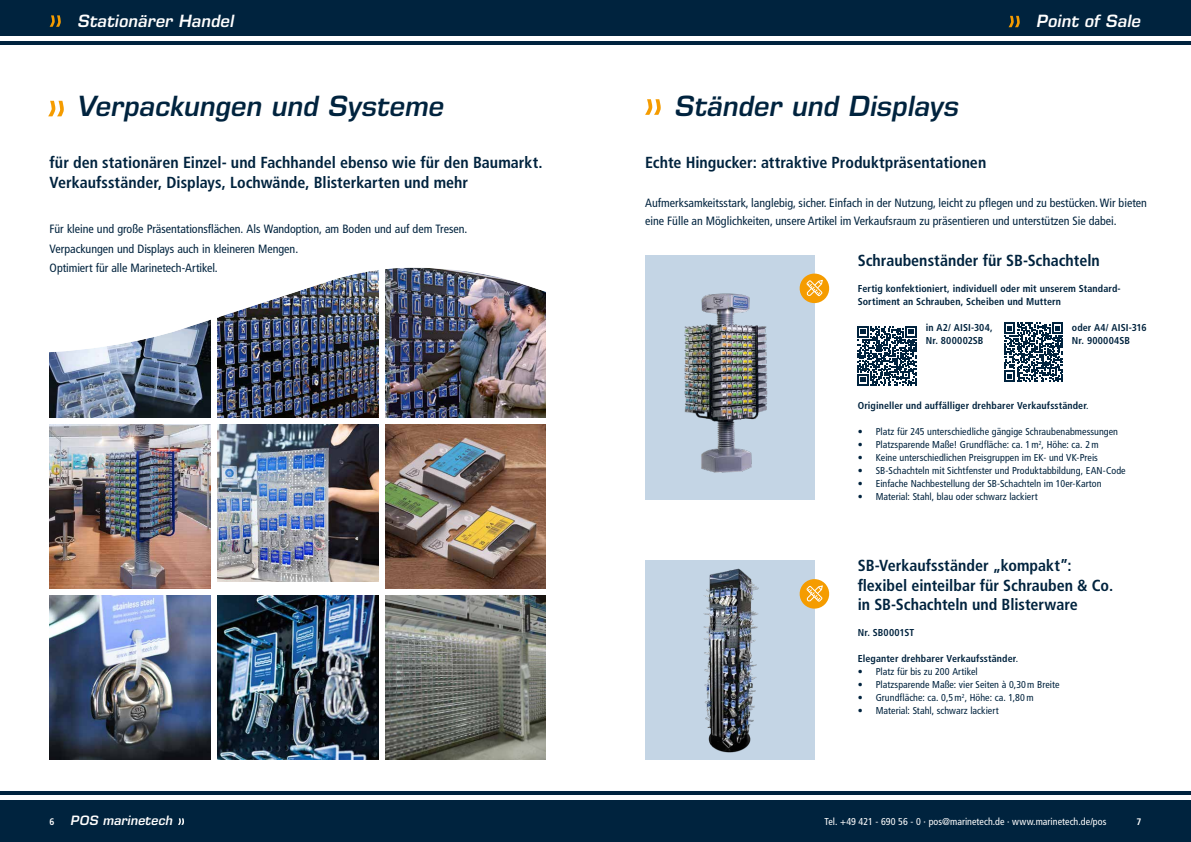
<style>
.page{position:relative;width:1191px;height:842px;background:#fff}
.page>*{position:absolute;margin:0;border:0;box-sizing:border-box;transform-origin:0 0}
.t1{font:italic 600 28px "Eurostile LT Pro";letter-spacing:-.005em;color:#00233e}
.t2{font:italic 600 17px "Eurostile LT Pro";color:#fff}
.t3{font:700 condensed 16px/19.5px "Frutiger LT Std";color:#00233e}
.t4{font:italic 600 13px "Eurostile LT Pro";color:#fff}
.t5{font:condensed 12px/19.5px "Frutiger LT Std";color:#00233e}
.t6{font:condensed 10px "Frutiger LT Std";letter-spacing:.005em;color:#00233e}
.t7{font:700 condensed 10px/13px "Frutiger LT Std";letter-spacing:.01em;color:#00233e}
.t8{font:condensed 10px "Frutiger LT Std";letter-spacing:.005em;color:#fff}
.t9{font:700 condensed 9.5px "Frutiger LT Std";color:#fff}
.s1{font-weight:400}
</style>
<div class="page">
<div style="left:0;top:791px;width:1191px;height:51px;background:#00233e"></div>
<div style="left:0;top:0;width:1191px;height:45px;background:#00233e"></div>
<svg style="left:178px;top:818px;width:6px;height:7px"></svg>
<hr style="left:0;top:795px;width:1191px;height:4px;background:#fff">
<hr style="left:0;top:37px;width:1191px;height:4px;background:#fff">
<div style="left:645px;top:256px;width:169px;height:244px;background:#c4d5e5"></div>
<img style="left:684px;top:293px;width:84px;height:180px">
<div style="left:645px;top:561px;width:169px;height:199px;background:#c4d5e5"></div>
<img style="left:703px;top:568px;width:56px;height:185px">
<img style="left:50px;top:353px;width:160px;height:64px">
<img style="left:217px;top:353px;width:161px;height:64px">
<img style="left:385px;top:353px;width:161px;height:64px">
<img style="left:50px;top:425px;width:160px;height:164px">
<img style="left:217px;top:425px;width:161px;height:156px">
<img style="left:385px;top:425px;width:161px;height:164px">
<img style="left:50px;top:596px;width:160px;height:164px">
<img style="left:217px;top:596px;width:161px;height:164px">
<img style="left:385px;top:596px;width:161px;height:164px">
<img style="left:49px;top:267px;width:497px;height:86px">
<svg style="left:645px;top:99px;width:15px;height:16px"></svg>
<svg style="left:799px;top:271px;width:31px;height:34px"></svg>
<svg style="left:799px;top:577px;width:31px;height:33px"></svg>
<svg style="left:48px;top:101px;width:16px;height:15px"></svg>
<svg style="left:857px;top:326px;width:59px;height:59px"></svg>
<svg style="left:1004px;top:323px;width:59px;height:59px"></svg>
<svg style="left:50px;top:15px;width:11px;height:12px"></svg>
<svg style="left:1008px;top:16px;width:11px;height:11px"></svg>
<h2 class="t2" style="left:78px;top:10px;width:158px">Stationärer Handel</h2>
<h2 class="t2" style="left:1036px;top:11px;width:106px">Point of Sale</h2>
<h1 class="t1" style="left:78px;top:89px;width:368px">Verpackungen und Systeme</h1>
<h1 class="t1" style="left:675px;top:89px;width:286px">Ständer und Displays</h1>
<h3 class="t3" style="left:50px;top:153px;width:494px">für den stationären Einzel- und Fachhandel ebenso wie für den Baumarkt.<br>Verkaufsständer, Displays, Lochwände, Blisterkarten und mehr</h3>
<p class="t5" style="left:50px;top:220px;width:419px">Für kleine und große Präsentationsflächen. Als Wandoption, am Boden und auf dem Tresen.<br>Verpackungen und Displays auch in kleineren Mengen.<br>Optimiert für alle Marinetech-Artikel.</p>
<h3 class="t3" style="left:645px;top:153px;width:343px">Echte Hingucker: attraktive Produktpräsentationen</h3>
<p class="t5" style="left:645px;top:194px;width:503px;line-height:18px">Aufmerksamkeitsstark, langlebig, sicher. Einfach in der Nutzung, leicht zu pflegen und zu bestücken. Wir bieten eine Fülle an Möglichkeiten, unsere Artikel im Verkaufsraum zu präsentieren und unterstützen Sie dabei.</p>
<h3 class="t3" style="left:857px;top:251px;width:243px">Schraubenständer für SB-Schachteln</h3>
<p class="t7" style="left:857px;top:282px;width:264px">Fertig konfektioniert, individuell oder mit unserem Standard-<br>Sortiment an Schrauben, Scheiben und Muttern</p>
<p class="t7" style="left:926px;top:321px;width:68px">in A2/ AISI-304,<br>Nr. 800002SB</p>
<p class="t7" style="left:1071px;top:321px;width:76px">oder A4/ AISI-316<br>Nr. 900004SB</p>
<p class="t7" style="left:857px;top:399px;width:232px">Origineller und auffälliger drehbarer Verkaufsständer<span class="s1">.</span></p>
<p class="t6" style="left:857px;top:426px;width:262px">• Platz für 245 unterschiedliche gängige Schraubenabmessungen</p>
<p class="t6" style="left:857px;top:439px;width:242px">• Platzsparende Maße! Grundfläche: ca. 1m<sup>2</sup>, Höhe: ca. 2m</p>
<p class="t6" style="left:857px;top:452px;width:242px">• Keine unterschiedlichen Preisgruppen im EK- und VK-Preis</p>
<p class="t6" style="left:857px;top:465px;width:269px">• SB-Schachteln mit Sichtfenster und Produktabbildung, EAN-Code</p>
<p class="t6" style="left:857px;top:478px;width:245px">• Einfache Nachbestellung der SB-Schachteln im 10er-Karton</p>
<p class="t6" style="left:857px;top:491px;width:181px">• Material: Stahl, blau oder schwarz lackiert</p>
<h3 class="t3" style="left:857px;top:556px;width:257px">SB-Verkaufsständer „kompakt”: flexibel einteilbar für Schrauben &amp; Co. in SB-Schachteln und Blisterware</h3>
<p class="t7" style="left:857px;top:626px;width:58px">Nr. SB0001ST</p>
<p class="t7" style="left:857px;top:652px;width:162px">Eleganter drehbarer Verkaufsständer<span class="s1">.</span></p>
<p class="t6" style="left:857px;top:666px;width:121px">• Platz für bis zu 200 Artikel</p>
<p class="t6" style="left:857px;top:679px;width:203px">• Platzsparende Maße: vier Seiten à 0,30m Breite</p>
<p class="t6" style="left:857px;top:692px;width:177px">• Grundfläche: ca. 0,5m<sup>2</sup>, Höhe: ca. 1,80m</p>
<p class="t6" style="left:857px;top:705px;width:142px">• Material: Stahl, schwarz lackiert</p>
<h3 class="t4" style="left:71px;top:812px;width:104px">POS marinetech</h3>
<p class="t8" style="left:824px;top:816px;width:283px">Tel. +49 421 - 690 56 - 0 · pos@marinetech.de · www.marinetech.de/pos</p>
<p class="t9" style="left:50px;top:816px;width:6px">6</p>
<p class="t9" style="left:1136px;top:816px;width:6px">7</p>
</div>
